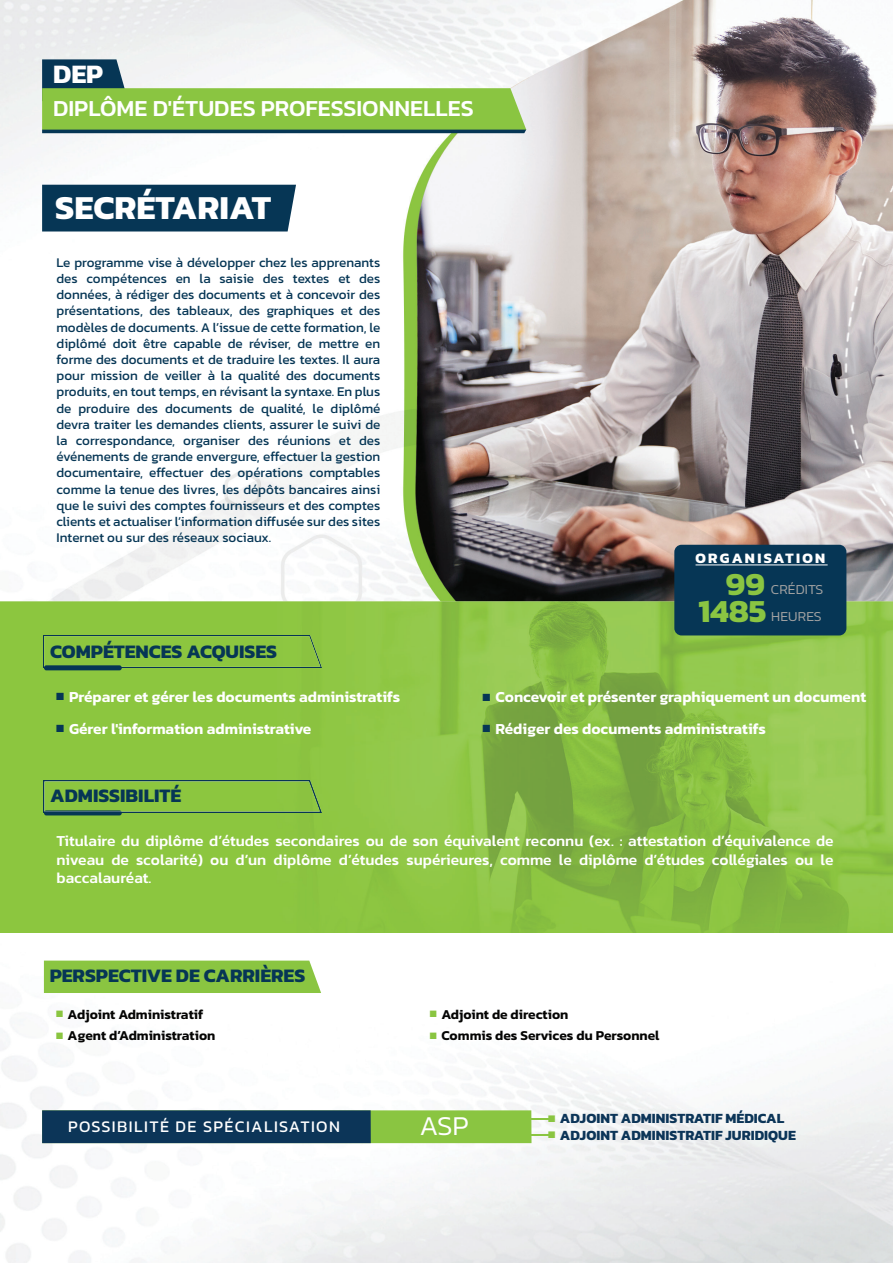
<style>
.page{position:relative;width:893px;height:1263px;background:#fff}
.page>*{position:absolute;margin:0;border:0;box-sizing:border-box;transform-origin:0 0}
.t1{font:700 34.05px "Kanit";color:#fff}
.t2{font:700 32.55px/27.2px "Kanit";color:#8ac542;text-align:right}
.t3{font:300 27.6px "Kanit";color:#fff}
.t4{font:700 27px "Kanit";color:#fff}
.t5{font:500 23.25px "Kanit";color:#fff}
.t6{font:700 19.35px "Kanit";color:#063655}
.t7{font:16.5px "Kanit";letter-spacing:.085em;color:#fff}
.t8{font:500 15.6px/18.6px "Kanit";color:#fff;text-align:justify}
.t9{font:600 15.6px "Kanit";color:#fff}
.t10{font:700 14.55px "Kanit";color:#fff}
.t11{font:700 14.25px "Kanit";color:#0c3558}
.t12{font:300 13.95px/26.8px "Kanit";color:#a2a2a2}
.t13{font:600 13.8px "Kanit";color:#050504}
.t14{font:13.5px/16.2px "Kanit";color:#063655;text-align:justify}
.s1{font-family:"Arial";font-weight:400;color:#063655}
.s2{font-family:"Arial";font-weight:400;color:#8ac541}
</style>
<div class="page">
<img style="left:0;top:0;width:893px;height:405px">
<img style="left:0;top:405px;width:893px;height:858px">
<img style="left:0;top:566px;width:893px;height:366px">
<div style="left:42px;top:185px;width:254px;height:46px;background:#063655"></div>
<div style="left:44px;top:960px;width:277px;height:33px;background:#8ac541"></div>
<img style="left:44px;top:635px;width:277px;height:33px">
<div style="left:44px;top:665px;width:78px;height:5px;background:#063655;border-radius:2px"></div>
<div style="left:44px;top:810px;width:78px;height:5px;background:#063655;border-radius:2px"></div>
<img style="left:44px;top:780px;width:277px;height:33px">
<svg style="left:42px;top:59px;width:484px;height:74px"></svg>
<div style="left:42px;top:1110px;width:489px;height:33px;background:#8ac541"></div>
<div style="left:42px;top:1110px;width:329px;height:33px;background:#0c3558"></div>
<hr style="left:510px;top:1134px;width:42px;height:1px;background:#8ac541">
<hr style="left:510px;top:1118px;width:42px;height:1px;background:#8ac541">
<div style="left:674px;top:545px;width:172px;height:90px;background:#063655;border-radius:7px"></div>
<hr style="left:696px;top:564px;width:132px;height:1px;background:#fff">
<h3 class="t4" style="left:53px;top:53px;width:51px">DEP</h3>
<h3 class="t5" style="left:53px;top:91px;width:422px">DIPLÔME D'ÉTUDES PROFESSIONNELLES</h3>
<h1 class="t1" style="left:55px;top:181px;width:218px">SECRÉTARIAT</h1>
<p class="t14" style="left:57px;top:254px;width:325px">Le programme vise à développer chez les apprenants des compétences en la saisie des textes et des données, à rédiger des documents et à concevoir des présentations, des tableaux, des graphiques et des modèles de documents. A l’issue de cette formation, le diplômé doit être capable de réviser, de mettre en forme des documents et de traduire les textes. Il aura pour mission de veiller à la qualité des documents produits, en tout temps, en révisant la syntaxe. En plus de produire des documents de qualité, le diplômé devra traiter les demandes clients, assurer le suivi de la correspondance, organiser des réunions et des événements de grande envergure, effectuer la gestion documentaire, effectuer des opérations comptables comme la tenue des livres, les dépôts bancaires ainsi que le suivi des comptes fournisseurs et des comptes clients et actualiser l’information diffusée sur des sites Internet ou sur des réseaux sociaux.</p>
<h3 class="t6" style="left:50px;top:636px;width:229px">COMPÉTENCES ACQUISES</h3>
<p class="t10" style="left:695px;top:547px;width:132px">ORGANISATION</p>
<p class="t12" style="left:771px;top:575px;width:54px">CRÉDITS<br>HEURES</p>
<h2 class="t2" style="left:698px;top:570px;width:70px">99<br>1485</h2>
<p class="t9" style="left:55px;top:685px;width:346px"><span class="s1">■</span> Préparer et gérer les documents administratifs</p>
<p class="t9" style="left:55px;top:717px;width:258px"><span class="s1">■</span> Gérer l'information administrative</p>
<p class="t9" style="left:482px;top:717px;width:286px"><span class="s1">■</span> Rédiger des documents administratifs</p>
<p class="t9" style="left:482px;top:685px;width:386px"><span class="s1">■</span> Concevoir et présenter graphiquement un document</p>
<h3 class="t6" style="left:50px;top:780px;width:133px">ADMISSIBILITÉ</h3>
<p class="t8" style="left:57px;top:831px;width:779px">Titulaire du diplôme d’études secondaires ou de son équivalent reconnu (ex. : attestation d’équivalence de niveau de scolarité) ou d’un diplôme d’études supérieures, comme le diplôme d’études collégiales ou le baccalauréat.</p>
<h3 class="t6" style="left:50px;top:960px;width:257px">PERSPECTIVE DE CARRIÈRES</h3>
<p class="t13" style="left:56px;top:1004px;width:149px"><span class="s2">■</span> Adjoint Administratif</p>
<p class="t13" style="left:56px;top:1025px;width:161px"><span class="s2">■</span> Agent d’Administration</p>
<p class="t13" style="left:429px;top:1004px;width:141px"><span class="s2">■</span> Adjoint de direction</p>
<p class="t13" style="left:429px;top:1025px;width:232px"><span class="s2">■</span> Commis des Services du Personnel</p>
<p class="t7" style="left:68px;top:1115px;width:273px">POSSIBILITÉ DE SPÉCIALISATION</p>
<h3 class="t3" style="left:419px;top:1106px;width:51px">ASP</h3>
<p class="t11" style="left:547px;top:1107px;width:238px"><span class="s2">■</span> ADJOINT ADMINISTRATIF MÉDICAL</p>
<p class="t11" style="left:547px;top:1124px;width:250px"><span class="s2">■</span> ADJOINT ADMINISTRATIF JURIDIQUE</p>
</div>
